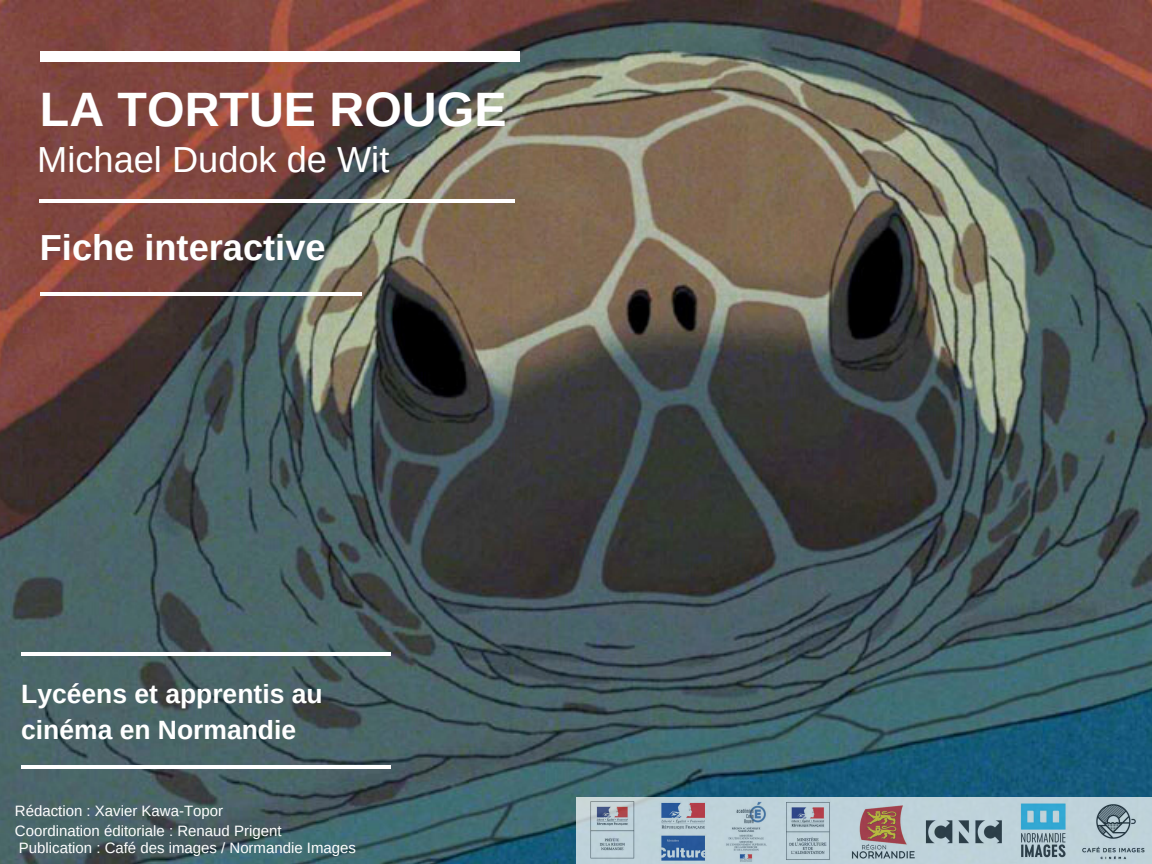
<style>
.page{position:relative;width:1152px;height:864px;background:#fff}
.page>*{position:absolute;margin:0;border:0;box-sizing:border-box;transform-origin:0 0}
.t1{font:700 48.3px "Arimo";color:#fff}
.t2{font:36.3px "Arimo";color:#fff}
.t3{font:700 36.3px "Arimo";color:#fff}
.t4{font:700 26.4px/36px "Arimo";color:#fff}
.t5{font:15px/19.5px "Arimo";color:#fff}
</style>
<div class="page">
<img style="left:0;top:1px;width:1152px;height:863px">
<div style="left:40px;top:52px;width:479px;height:10px;background:#fff"></div>
<hr style="left:40px;top:199px;width:475px;height:3px;background:#fff">
<hr style="left:21px;top:765px;width:370px;height:3px;background:#fff">
<hr style="left:21px;top:652px;width:370px;height:3px;background:#fff">
<hr style="left:40px;top:293px;width:321px;height:3px;background:#fff">
<img style="left:576px;top:798px;width:576px;height:66px">
<h1 class="t1" style="left:40px;top:82px;width:468px">LA TORTUE ROUGE</h1>
<h2 class="t2" style="left:37px;top:140px;width:354px">Michael Dudok de Wit</h2>
<h2 class="t3" style="left:40px;top:227px;width:287px">Fiche interactive</h2>
<h3 class="t4" style="left:21px;top:676px;width:303px">Lycéens et apprentis au cinéma en Normandie</h3>
<p class="t5" style="left:15px;top:801px;width:268px">Rédaction : Xavier Kawa-Topor<br>Coordination éditoriale : Renaud Prigent</p>
<p class="t5" style="left:19px;top:838px;width:339px">Publication : Café des images / Normandie Images</p>
</div>
